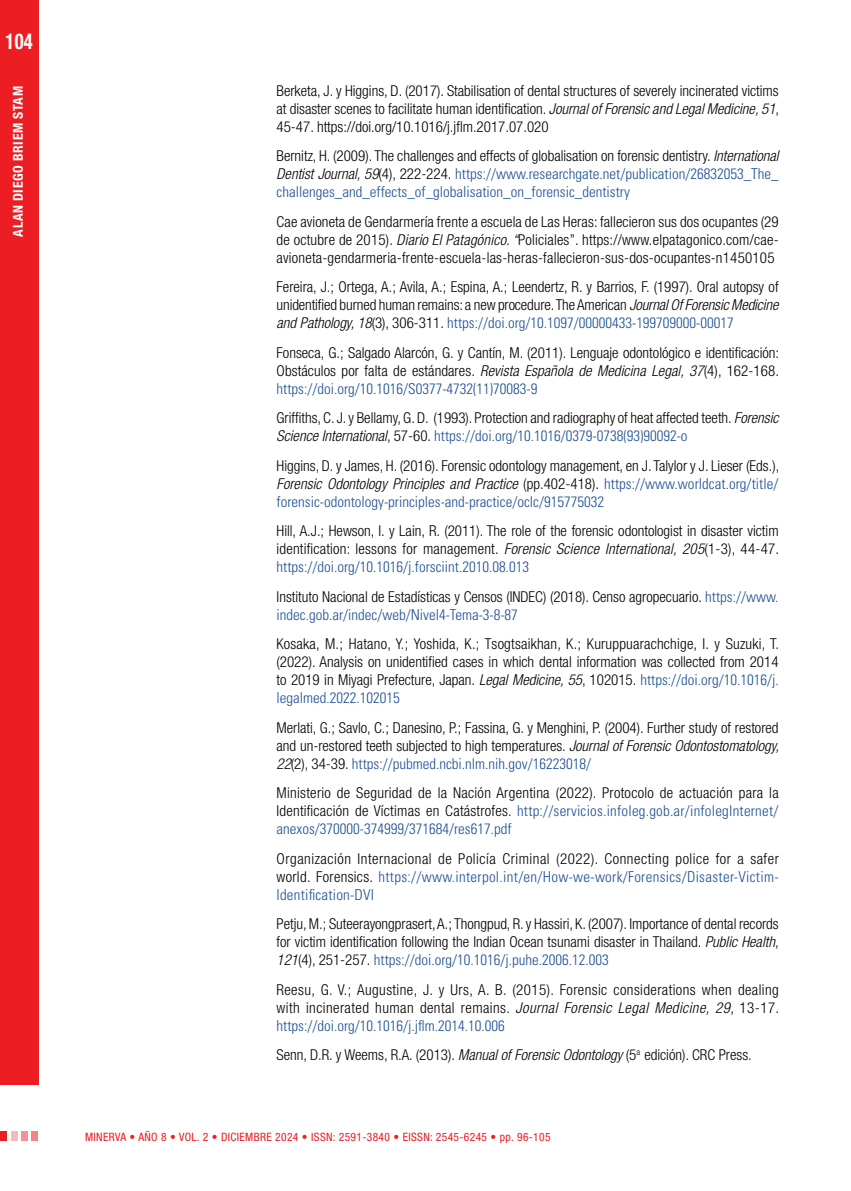
<style>
.page{position:relative;width:851px;height:1191px;background:#fff}
.page>*{position:absolute;margin:0;border:0;box-sizing:border-box;transform-origin:0 0}
.t1{font:700 condensed 21.75px "Helvetica Neue LT Std";color:#fff;scale:.85 1}
._000-_BIBLIO_NUEVA{font:300 condensed 15px/18px "Helvetica Neue LT Std";color:#000;text-align:justify}
._000-_BIBLIO_NUEVA-2{font:300 condensed 15px/18px "Univers LT Std";color:#1e5096;text-align:justify}
.t2{font:700 condensed 13.5px "Helvetica Neue LT Std";letter-spacing:.04em;color:#fff}
.t3{font:condensed 11.55px "Helvetica Neue LT Std";letter-spacing:.03em;color:#ed1d24}
.s1{font-style:italic}
.s2{font-family:"Helvetica Neue LT Std";color:#000}
.s3{font-family:"Helvetica Neue LT Std";font-style:italic;color:#000}
.s4{font-family:"Univers LT Std";color:#1e5096}
</style>
<div class="page">
<div style="left:0;top:0;width:38px;height:1084px;background:#ed1d24"></div>
<div style="left:21px;top:1131px;width:7px;height:10px;background:#f69296"></div>
<div style="left:11px;top:1131px;width:7px;height:10px;background:#f9b8bb"></div>
<div style="left:0;top:1131px;width:7px;height:10px;background:#ed1d24"></div>
<div style="left:32px;top:1131px;width:6px;height:10px;background:#f58286"></div>
<h1 class="t1" style="left:5px;top:28px;width:34px">104</h1>
<p class="t2" style="left:10px;top:237px;width:152px;rotate:-90deg">ALAN DIEGO BRIEM STAM</p>
<p class="_000-_BIBLIO_NUEVA" style="left:276px;top:81px;width:504px">Berketa, J. y Higgins, D. (2017). Stabilisation of dental structures of severely incinerated victims at disaster scenes to facilitate human identification. <span class="s1">Journal of Forensic and Legal Medicine, 51</span>, 45-47. https://doi.org/10.1016/j.jflm.2017.07.020</p>
<p class="_000-_BIBLIO_NUEVA-2" style="left:276px;top:147px;width:503px"><span class="s2">Bernitz, H. (2009). The challenges and effects of globalisation on forensic dentistry.</span> <span class="s3">International Dentist Journal, 59</span><span class="s2">(4), 222-224.</span> https://www.researchgate.net/publication/26832053_The_ challenges_and_effects_of_globalisation_on_forensic_dentistry</p>
<p class="_000-_BIBLIO_NUEVA" style="left:276px;top:212px;width:503px">Cae avioneta de Gendarmería frente a escuela de Las Heras: fallecieron sus dos ocupantes (29 de octubre de 2015). <span class="s1">Diario El Patagónico. “</span>Policiales”. https://www.elpatagonico.com/cae&shy;avioneta-gendarmeria-frente-escuela-las-heras-fallecieron-sus-dos-ocupantes-n1450105</p>
<p class="_000-_BIBLIO_NUEVA" style="left:276px;top:278px;width:503px">Fereira, J.; Ortega, A.; Avila, A.; Espina, A.; Leendertz, R. y Barrios, F. (1997). Oral autopsy of unidentified burned human remains: a new procedure. The American <span class="s1">Journal Of Forensic Medicine and Pathology, 18</span>(3), 306-311. <span class="s4">https://doi.org/10.1097/00000433-199709000-00017</span></p>
<p class="_000-_BIBLIO_NUEVA" style="left:276px;top:343px;width:504px">Fonseca, G.; Salgado Alarcón, G. y Cantín, M. (2011). Lenguaje odontológico e identificación:<br>Obstáculos por falta de estándares. <span class="s1">Revista Española de Medicina Legal, 37</span>(4), 162-168. <span class="s4">https://doi.org/10.1016/S0377-4732(11)70083-9</span></p>
<p class="_000-_BIBLIO_NUEVA" style="left:276px;top:409px;width:503px">Griffiths, C. J. y Bellamy, G. D. (1993). Protection and radiography of heat affected teeth. <span class="s1">Forensic<br>Science International</span>, 57-60. <span class="s4">https://doi.org/10.1016/0379-0738(93)90092-o</span></p>
<p class="_000-_BIBLIO_NUEVA" style="left:276px;top:456px;width:504px">Higgins, D. y James, H. (2016). Forensic odontology management, en J. Talylor y J. Lieser (Eds.), <span class="s1">Forensic Odontology Principles and Practice</span> (pp.402-418). <span class="s4">https://www.worldcat.org/title/ forensic-odontology-principles-and-practice/oclc/915775032</span></p>
<p class="_000-_BIBLIO_NUEVA" style="left:276px;top:522px;width:504px">Hill, A.J.; Hewson, I. y Lain, R. (2011). The role of the forensic odontologist in disaster victim identification: lessons for management. <span class="s1">Forensic Science International, 205</span>(1-3), 44-47. <span class="s4">https://doi.org/10.1016/j.forsciint.2010.08.013</span></p>
<p class="_000-_BIBLIO_NUEVA" style="left:276px;top:587px;width:503px">Instituto Nacional de Estadísticas y Censos (INDEC) (2018). Censo agropecuario. <span class="s4">https://www. indec.gob.ar/indec/web/Nivel4-Tema-3-8-87</span></p>
<p class="_000-_BIBLIO_NUEVA" style="left:276px;top:635px;width:504px">Kosaka, M.; Hatano, Y.; Yoshida, K.; Tsogtsaikhan, K.; Kuruppuarachchige, I. y Suzuki, T. (2022). Analysis on unidentified cases in which dental information was collected from 2014 to 2019 in Miyagi Prefecture, Japan. <span class="s1">Legal Medicine, 55</span>, 102015. <span class="s4">https://doi.org/10.1016/j. legalmed.2022.102015</span></p>
<p class="_000-_BIBLIO_NUEVA" style="left:276px;top:718px;width:504px">Merlati, G.; Savlo, C.; Danesino, P.; Fassina, G. y Menghini, P. (2004). Further study of restored and un-restored teeth subjected to high temperatures. <span class="s1">Journal of Forensic Odontostomatology, 22</span>(2), 34-39. <span class="s4">https://pubmed.ncbi.nlm.nih.gov/16223018/</span></p>
<p class="_000-_BIBLIO_NUEVA" style="left:276px;top:784px;width:503px">Ministerio de Seguridad de la Nación Argentina (2022). Protocolo de actuación para la Identificación de Víctimas en Catástrofes. <span class="s4">http://servicios.infoleg.gob.ar/infolegInternet/ anexos/370000-374999/371684/res617.pdf</span></p>
<p class="_000-_BIBLIO_NUEVA" style="left:276px;top:849px;width:503px">Organización Internacional de Policía Criminal (2022). Connecting police for a safer world. Forensics. <span class="s4">https://www.interpol.int/en/How-we-work/Forensics/Disaster-Victim-Identification-DVI</span></p>
<p class="_000-_BIBLIO_NUEVA" style="left:276px;top:915px;width:503px">Petju, M.; Suteerayongprasert, A.; Thongpud, R. y Hassiri, K. (2007). Importance of dental records for victim identification following the Indian Ocean tsunami disaster in Thailand. <span class="s1">Public Health</span>, <span class="s1">121</span>(4), 251-257. <span class="s4">https://doi.org/10.1016/j.puhe.2006.12.003</span></p>
<p class="_000-_BIBLIO_NUEVA" style="left:276px;top:980px;width:504px">Reesu, G. V.; Augustine, J. y Urs, A. B. (2015). Forensic considerations when dealing with incinerated human dental remains. <span class="s1">Journal Forensic Legal Medicine, 29</span>, 13-17. <span class="s4">https://doi.org/10.1016/j.jflm.2014.10.006</span></p>
<p class="_000-_BIBLIO_NUEVA" style="left:276px;top:1046px;width:476px">Senn, D.R. y Weems, R.A. (2013). <span class="s1">Manual of Forensic Odontology</span> (5<sup>a</sup> edición)<span class="s1">.</span> CRC Press.</p>
<p class="t3" style="left:85px;top:1130px;width:467px">MINERVA • AÑO 8 • VOL. 2 • DICIEMBRE 2024 • ISSN: 2591-3840 • EISSN: 2545-6245 • pp. 96-105</p>
</div>
